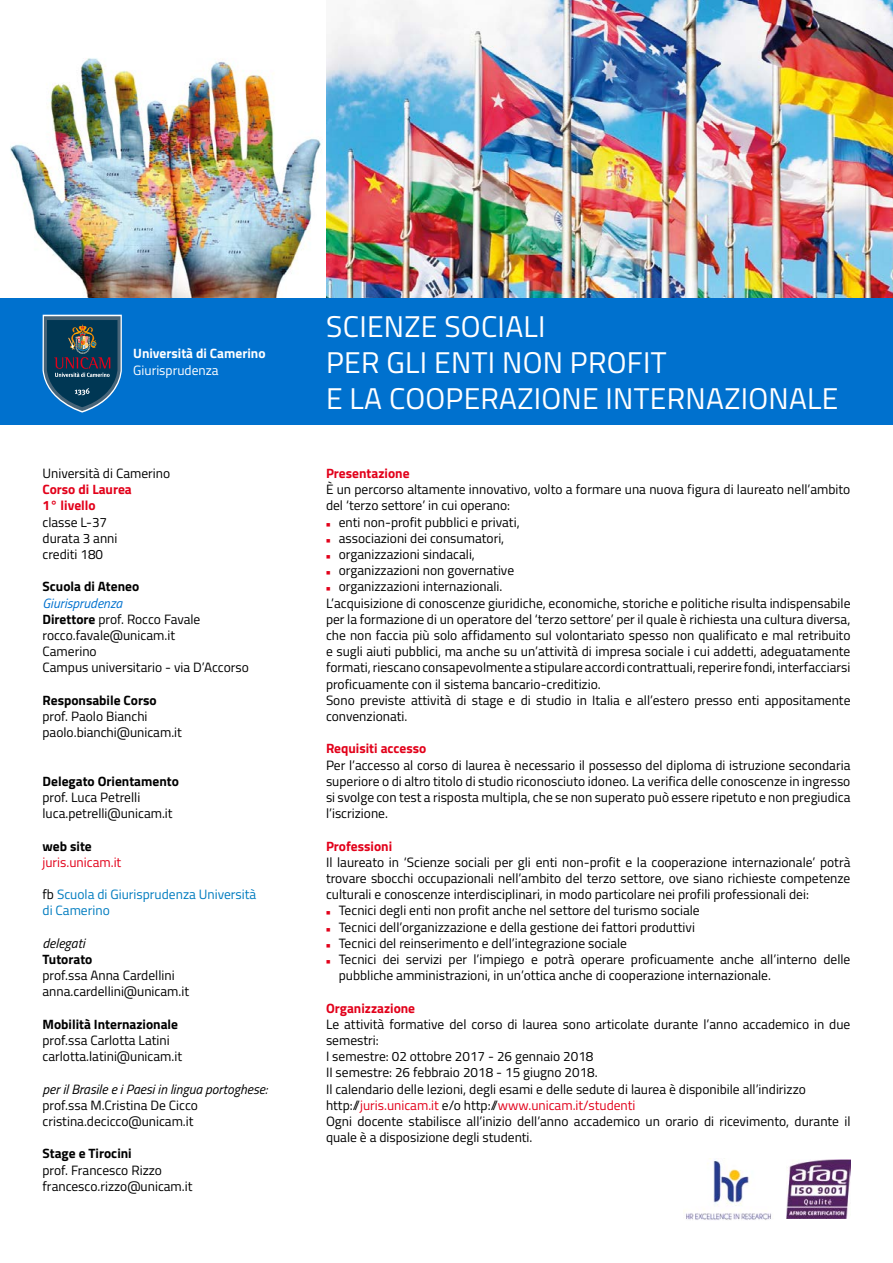
<style>
.page{position:relative;width:893px;height:1263px;background:#fff}
.page>*{position:absolute;margin:0;border:0;box-sizing:border-box;transform-origin:0 0}
.t1{font:30px/36px "Titillium";letter-spacing:.01em;color:#fff}
.t2{font:13.5px/16.2px "Titillium";color:#000}
.t3{font:700 13.5px "Titillium";color:#000}
.t4{font:700 13.5px/16.2px "Titillium";color:#e2001a}
.t5{font:italic 13.5px "Titillium";color:#000}
.t6{font:13.5px/16.2px "Titillium";color:#007cbf}
.t7{font:700 13.5px "Titillium";color:#fff}
.t8{font:13.5px "Titillium";color:#e2001a}
.t9{font:13.5px "Titillium";color:#fff}
.s1{font-style:italic;color:#0071ce}
.s2{font-weight:700}
.s3{color:#000}
.s4{color:#e2001a}
</style>
<div class="page">
<div style="left:0;top:298px;width:893px;height:127px;background:#0071ce"></div>
<svg style="left:43px;top:315px;width:79px;height:98px;background:#285472"></svg>
<img style="left:683px;top:1158px;width:88px;height:62px">
<img style="left:787px;top:1159px;width:63px;height:59px">
<img style="left:10px;top:58px;width:312px;height:240px">
<img style="left:326px;top:0;width:567px;height:298px">
<p class="t7" style="left:133px;top:343px;width:134px">Università di Camerino</p>
<p class="t9" style="left:133px;top:360px;width:87px">Giurisprudenza</p>
<p class="t2" style="left:43px;top:464px;width:129px">Università di Camerino</p>
<p class="t4" style="left:43px;top:481px;width:91px">Corso di Laurea<br>1° livello</p>
<p class="t2" style="left:43px;top:513px;width:76px">classe L-37 durata 3 anni crediti 180</p>
<p class="t3" style="left:43px;top:576px;width:98px">Scuola di Ateneo</p>
<p class="t2" style="left:43px;top:594px;width:208px"><span class="s1">Giurisprudenza<br></span><span class="s2">Direttore</span> prof. Rocco Favale rocco.favale@unicam.it<br>Camerino<br>Campus universitario - via D’Accorso</p>
<p class="t3" style="left:43px;top:690px;width:116px">Responsabile Corso</p>
<p class="t2" style="left:43px;top:707px;width:141px">prof. Paolo Bianchi paolo.bianchi@unicam.it</p>
<p class="t3" style="left:43px;top:771px;width:138px">Delegato Orientamento</p>
<p class="t2" style="left:43px;top:788px;width:132px">prof. Luca Petrelli luca.petrelli@unicam.it</p>
<p class="t3" style="left:43px;top:835px;width:51px">web site</p>
<p class="t8" style="left:43px;top:852px;width:80px">juris.unicam.it</p>
<p class="t6" style="left:43px;top:886px;width:215px"><span class="s3">fb</span> Scuola di Giurisprudenza Università di Camerino</p>
<p class="t5" style="left:43px;top:933px;width:44px">delegati</p>
<p class="t3" style="left:43px;top:949px;width:51px">Tutorato</p>
<p class="t2" style="left:43px;top:967px;width:148px">prof.ssa Anna Cardellini anna.cardellini@unicam.it</p>
<p class="t3" style="left:43px;top:1014px;width:137px">Mobilità Internazionale</p>
<p class="t2" style="left:43px;top:1031px;width:141px">prof.ssa Carlotta Latini carlotta.latini@unicam.it</p>
<p class="t5" style="left:43px;top:1079px;width:226px">per il Brasile e i Paesi in lingua portoghese:</p>
<p class="t2" style="left:43px;top:1096px;width:157px">prof.ssa M.Cristina De Cicco cristina.decicco@unicam.it</p>
<p class="t3" style="left:43px;top:1143px;width:91px">Stage e Tirocini</p>
<p class="t2" style="left:43px;top:1161px;width:152px">prof. Francesco Rizzo francesco.rizzo@unicam.it</p>
<h1 class="t1" style="left:326px;top:307px;width:514px">SCIENZE SOCIALI<br>PER GLI ENTI NON PROFIT<br>E LA COOPERAZIONE INTERNAZIONALE</h1>
<p class="t4" style="left:326px;top:464px;width:85px">Presentazione</p>
<p class="t2" style="left:326px;top:481px;width:526px">È un percorso altamente innovativo, volto a formare una nuova figura di laureato nell’ambito del ‘terzo settore’ in cui operano:</p>
<p class="t2" style="left:326px;top:513px;width:195px"><span class="s4">■</span> enti non-profit pubblici e privati,</p>
<p class="t2" style="left:326px;top:529px;width:180px"><span class="s4">■</span> associazioni dei consumatori,</p>
<p class="t2" style="left:326px;top:545px;width:150px"><span class="s4">■</span> organizzazioni sindacali,</p>
<p class="t2" style="left:326px;top:562px;width:190px"><span class="s4">■</span> organizzazioni non governative</p>
<p class="t2" style="left:326px;top:578px;width:526px"><span class="s4">■</span> organizzazioni internazionali.<br>L’acquisizione di conoscenze giuridiche, economiche, storiche e politiche risulta indispensabile per la formazione di un operatore del ‘terzo settore’ per il quale è richiesta una cultura diversa, che non faccia più solo affidamento sul volontariato spesso non qualificato e mal retribuito e sugli aiuti pubblici, ma anche su un’attività di impresa sociale i cui addetti, adeguatamente formati, riescano consapevolmente a stipulare accordi contrattuali, reperire fondi, interfacciarsi proficuamente con il sistema bancario-creditizio.<br>Sono previste attività di stage e di studio in Italia e all’estero presso enti appositamente convenzionati.</p>
<p class="t4" style="left:326px;top:740px;width:102px">Requisiti accesso</p>
<p class="t2" style="left:326px;top:756px;width:526px;text-align:justify">Per l’accesso al corso di laurea è necessario il possesso del diploma di istruzione secondaria superiore o di altro titolo di studio riconosciuto idoneo. La verifica delle conoscenze in ingresso si svolge con test a risposta multipla, che se non superato può essere ripetuto e non pregiudica l’iscrizione.</p>
<p class="t4" style="left:326px;top:837px;width:68px">Professioni</p>
<p class="t2" style="left:326px;top:853px;width:526px;text-align:justify">Il laureato in ‘Scienze sociali per gli enti non-profit e la cooperazione internazionale’ potrà trovare sbocchi occupazionali nell’ambito del terzo settore, ove siano richieste competenze culturali e conoscenze interdisciplinari, in modo particolare nei profili professionali dei:</p>
<p class="t2" style="left:326px;top:902px;width:375px"><span class="s4">■</span> Tecnici degli enti non profit anche nel settore del turismo sociale</p>
<p class="t2" style="left:326px;top:918px;width:370px"><span class="s4">■</span> Tecnici dell’organizzazione e della gestione dei fattori produttivi</p>
<p class="t2" style="left:326px;top:934px;width:303px"><span class="s4">■</span> Tecnici del reinserimento e dell’integrazione sociale</p>
<p class="t2" style="left:339px;top:950px;width:513px;text-indent:-13px"><span class="s4">■</span> Tecnici dei servizi per l’impiego e potrà operare proficuamente anche all’interno delle pubbliche amministrazioni, in un’ottica anche di cooperazione internazionale.</p>
<p class="t4" style="left:326px;top:999px;width:91px">Organizzazione</p>
<p class="t2" style="left:326px;top:1015px;width:526px">Le attività formative del corso di laurea sono articolate durante l’anno accademico in due semestri:<br>I semestre: 02 ottobre 2017 - 26 gennaio 2018<br>II semestre: 26 febbraio 2018 - 15 giugno 2018.<br>Il calendario delle lezioni, degli esami e delle sedute di laurea è disponibile all’indirizzo http://<span class="s4">juris.unicam.it</span> e/o http://<span class="s4">www.unicam.it/studenti<br></span>Ogni docente stabilisce all’inizio dell’anno accademico un orario di ricevimento, durante il quale è a disposizione degli studenti.</p>
</div>
